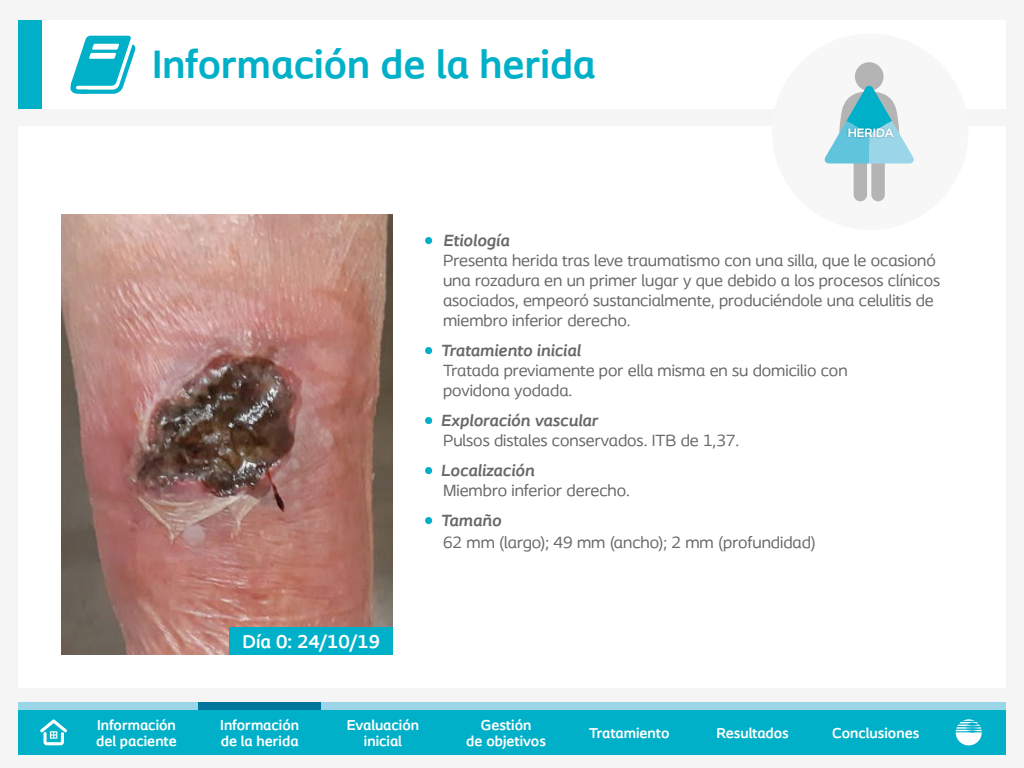
<style>
.page{position:relative;width:1024px;height:768px;background:#f5f5f5}
.page>*{position:absolute;margin:0;border:0;box-sizing:border-box;transform-origin:0 0}
.t1{font:700 41.5px "Coloplast";color:#00b0c9}
.t2{font:700 19.35px "Coloplast";color:#fff}
.t3{font:17px/20px "Coloplast";color:#686868}
.t4{font:italic 700 17px "Coloplast";color:#686868}
.t5{font:700 15px/16px "Coloplast";color:#fff}
.t6{font:700 12.85px "Coloplast";color:#fff}
</style>
<div class="page">
<div style="left:18px;top:702px;width:988px;height:53px;background:#00b0c9"></div>
<div style="left:18px;top:702px;width:988px;height:8px;background:#9bd5e8"></div>
<div style="left:18px;top:20px;width:988px;height:89px;background:#fff"></div>
<div style="left:18px;top:126px;width:988px;height:562px;background:#fff"></div>
<div style="left:18px;top:20px;width:24px;height:89px;background:#00b0c9"></div>
<svg style="left:40px;top:719px;width:27px;height:27px"></svg>
<svg style="left:956px;top:719px;width:26px;height:26px"></svg>
<div style="left:425px;top:237px;width:7px;height:7px;background:#00b0c9;border-radius:50%"></div>
<div style="left:425px;top:347px;width:7px;height:7px;background:#00b0c9;border-radius:50%"></div>
<div style="left:425px;top:417px;width:7px;height:7px;background:#00b0c9;border-radius:50%"></div>
<div style="left:425px;top:467px;width:7px;height:7px;background:#00b0c9;border-radius:50%"></div>
<div style="left:425px;top:517px;width:7px;height:7px;background:#00b0c9;border-radius:50%"></div>
<img style="left:61px;top:214px;width:332px;height:440px">
<div style="left:230px;top:627px;width:163px;height:27px;background:#00b0c9"></div>
<div style="left:772px;top:34px;width:196px;height:196px;background:#f7f7f7;border-radius:50%"></div>
<div style="left:855px;top:62px;width:29px;height:29px;background:#b5b4b4;border-radius:50%"></div>
<svg style="left:824px;top:85px;width:90px;height:116px"></svg>
<div style="left:846px;top:126px;width:50px;height:13px;background:#000;opacity:.25"></div>
<svg style="left:70px;top:36px;width:66px;height:58px"></svg>
<div style="left:198px;top:702px;width:123px;height:8px;background:#00769c"></div>
<h1 class="t1" style="left:152px;top:39px;width:445px">Información de la herida</h1>
<p class="t6" style="left:848px;top:125px;width:48px">HERIDA</p>
<p class="t2" style="left:243px;top:630px;width:139px">Día 0: 24/10/19</p>
<p class="t4" style="left:443px;top:230px;width:68px">Etiología</p>
<p class="t3" style="left:443px;top:250px;width:499px">Presenta herida tras leve traumatismo con una silla, que le ocasionó una rozadura en un primer lugar y que debido a los procesos clínicos asociados, empeoró sustancialmente, produciéndole una celulitis de miembro inferior derecho.</p>
<p class="t4" style="left:441px;top:340px;width:141px">Tratamiento inicial</p>
<p class="t3" style="left:443px;top:360px;width:406px">Tratada previamente por ella misma en su domicilio con povidona yodada.</p>
<p class="t4" style="left:441px;top:410px;width:159px">Exploración vascular</p>
<p class="t3" style="left:443px;top:430px;width:298px">Pulsos distales conservados. ITB de 1,37.</p>
<p class="t4" style="left:441px;top:460px;width:95px">Localización</p>
<p class="t3" style="left:443px;top:480px;width:188px">Miembro inferior derecho.</p>
<p class="t4" style="left:441px;top:510px;width:62px">Tamaño</p>
<p class="t3" style="left:443px;top:532px;width:374px">62 mm (largo); 49 mm (ancho); 2 mm (profundidad)</p>
<p class="t5" style="left:96px;top:717px;width:82px">Información del paciente</p>
<p class="t5" style="left:347px;top:717px;width:74px;text-align:center">Evaluación inicial</p>
<p class="t5" style="left:716px;top:725px;width:74px">Resultados</p>
<p class="t5" style="left:220px;top:717px;width:80px">Información de la herida</p>
<p class="t5" style="left:589px;top:725px;width:82px">Tratamiento</p>
<p class="t5" style="left:466px;top:717px;width:81px;text-align:center">Gestión<br>de objetivos</p>
<p class="t5" style="left:832px;top:725px;width:88px">Conclusiones</p>
</div>
